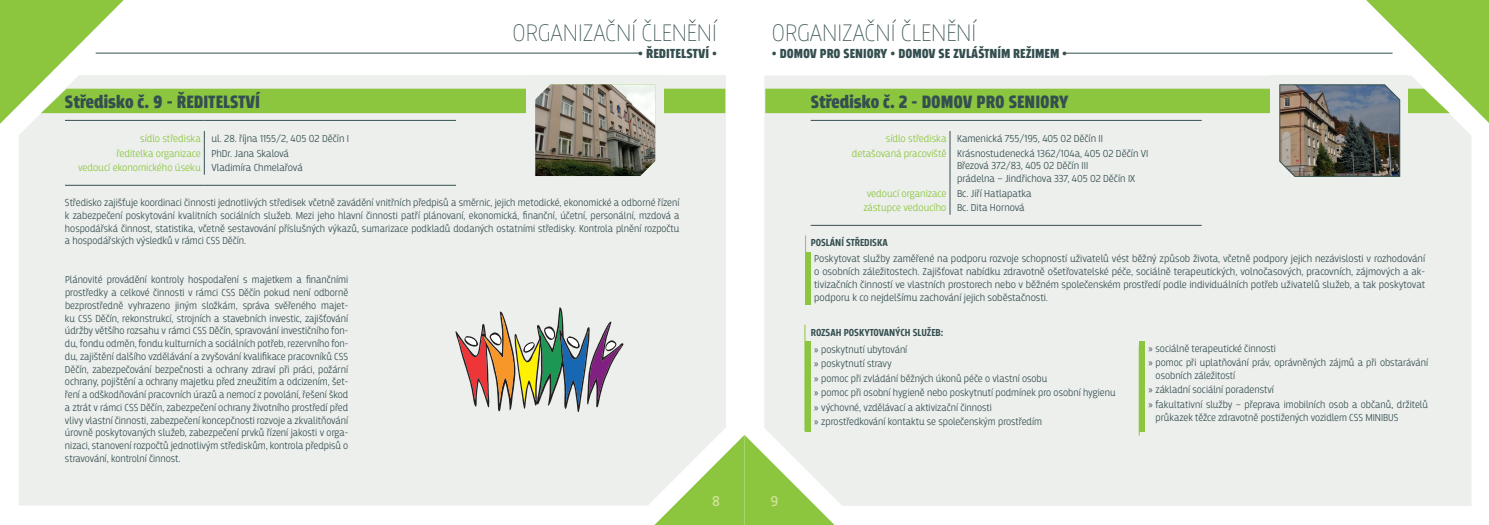
<style>
.page{position:relative;width:1489px;height:525px;background:#fff}
.page>*{position:absolute;margin:0;border:0;box-sizing:border-box;transform-origin:0 0}
.t1{font:100 25px "Breakers";color:#354f50}
.t2{font:900 18.75px "Breakers";color:#354f50}
.t3{font:15px "Breakers";color:#d0e39a}
.t4{font:900 13.75px "Breakers";color:#354f50}
.t5{font:300 10.62px/12.8px "Breakers";color:#354f50}
.t6{font:300 10.62px/14.5px "Breakers";color:#8bc63e}
.t7{font:700 10.62px/16.2px "Breakers";color:#354f50}
.s1{color:#8bc63e}
.s2{color:#354f50}
.s3{font-family:"Myriad Pro";font-weight:400}
.s4{font-weight:300}
</style>
<div class="page">
<div style="left:19px;top:176px;width:706px;height:329px;background:#edefed"></div>
<div style="left:764px;top:76px;width:707px;height:429px;background:#edefed"></div>
<hr style="left:810px;top:225px;width:139px;height:1px;background:#354f50">
<hr style="left:949px;top:225px;width:252px;height:1px;background:#354f50">
<hr style="left:949px;top:145px;width:1px;height:40px;background:#354f50">
<svg style="left:949px;top:185px;width:1px;height:29px"></svg>
<hr style="left:65px;top:185px;width:139px;height:1px;background:#354f50">
<hr style="left:204px;top:185px;width:252px;height:1px;background:#354f50">
<div style="left:804px;top:341px;width:6px;height:90px;background:#8bc63e"></div>
<div style="left:805px;top:252px;width:6px;height:52px;background:#8bc63e"></div>
<div style="left:1139px;top:341px;width:5px;height:90px;background:#8bc63e"></div>
<hr style="left:804px;top:324px;width:1px;height:107px;background:#8bc63e">
<hr style="left:805px;top:235px;width:1px;height:69px;background:#8bc63e">
<hr style="left:1138px;top:345px;width:1px;height:90px;background:#8bc63e">
<svg style="left:654px;top:434px;width:180px;height:90px"></svg>
<div style="left:1269px;top:75px;width:138px;height:110px;background:#edefed"></div>
<div style="left:525px;top:75px;width:138px;height:110px;background:#edefed"></div>
<svg style="left:765px;top:0;width:723px;height:176px"></svg>
<svg style="left:0;top:0;width:725px;height:176px"></svg>
<img style="left:535px;top:84px;width:120px;height:92px">
<svg style="left:455px;top:307px;width:168px;height:105px;background:#bcb5ab"></svg>
<h1 class="t1" style="left:512px;top:18px;width:206px">ORGANIZAČNÍ ČLENĚNÍ</h1>
<p class="t4" style="left:638px;top:45px;width:80px">• ŘEDITELSTVÍ •</p>
<h2 class="t2" style="left:65px;top:91px;width:197px">Středisko č. 9 - ŘEDITELSTVÍ</h2>
<p class="t5" style="left:140px;top:132px;width:210px"><span class="s1">sídlo střediska</span> ul. 28. října 1155/2, 405 02 Děčín I</p>
<p class="t6" style="left:116px;top:146px;width:174px">ředitelka organizace <span class="s2">PhDr. Jana Skalová</span></p>
<p class="t6" style="left:78px;top:160px;width:226px">vedoucí ekonomického úseku <span class="s2">Vladimíra Chmelařová</span></p>
<p class="t5" style="left:65px;top:196px;width:616px;text-align:justify">Středisko zajišťuje koordinaci činnosti jednotlivých středisek včetně zavádění vnitřních předpisů a směrnic, jejich metodické, ekonomické a odborné řízení k zabezpečení poskytování kvalitních sociálních služeb. Mezi jeho hlavní činnosti patří plánovaní, ekonomická, finanční, účetní, personální, mzdová a hospodářská činnost, statistika, včetně sestavování příslušných výkazů, sumarizace podkladů dodaných ostatními středisky. Kontrola plnění rozpočtu a hospodářských výsledků v rámci CSS Děčín.</p>
<p class="t5" style="left:65px;top:273px;width:285px;text-align:justify">Plánovité provádění kontroly hospodaření s majetkem a finančními prostředky a celkové činnosti v rámci CSS Děčín pokud není odborně bezprostředně vyhrazeno jiným složkám, správa svěřeného majet&shy;ku CSS Děčín, rekonstrukcí, strojních a stavebních investic, zajišťování údržby většího rozsahu v rámci CSS Děčín, spravování investičního fon&shy;du, fondu odměn, fondu kulturních a sociálních potřeb, rezervního fon&shy;du, zajištění dalšího vzdělávání a zvyšování kvalifikace pracovníků CSS Děčín, zabezpečování bezpečnosti a ochrany zdraví při práci, požární ochrany, pojištění a ochrany majetku před zneužitím a odcizením, šet&shy;ření a odškodňování pracovních úrazů a nemocí z povolání, řešení škod a ztrát v rámci CSS Děčín, zabezpečení ochrany životního prostředí před vlivy vlastní činnosti, zabezpečení koncepčnosti rozvoje a zkvalitňování úrovně poskytovaných služeb, zabezpečení prvků řízení jakosti v orga&shy;nizaci, stanovení rozpočtů jednotlivým střediskům, kontrola předpisů o stravování, kontrolní činnost.</p>
<h1 class="t1" style="left:772px;top:18px;width:206px">ORGANIZAČNÍ ČLENĚNÍ</h1>
<p class="t4" style="left:772px;top:45px;width:297px">• DOMOV PRO SENIORY • DOMOV SE ZVLÁŠTNÍM REŽIMEM •</p>
<h2 class="t2" style="left:810px;top:91px;width:259px">Středisko č. 2 - DOMOV PRO SENIORY</h2>
<p class="t5" style="left:851px;top:131px;width:298px;line-height:14.5px;text-indent:34px"><span class="s1">sídlo střediska</span> Kamenická 755/195, 405 02 Děčín II <span class="s1">detašovaná pracoviště</span> Krásnostudenecká 1362/104a, 405 02 Děčín VI</p>
<p class="t5" style="left:957px;top:159px;width:180px">Březová 372/83, 405 02 Děčín III<br>prádelna – Jindřichova 337, 405 02 Děčín IX</p>
<p class="t6" style="left:863px;top:186px;width:170px;text-indent:3px">vedoucí organizace <span class="s2">Bc. Jiří Hatlapatka </span>zástupce vedoucího <span class="s2">Bc. Dita Hornová</span></p>
<p class="t7" style="left:810px;top:235px;width:79px">POSLÁNÍ STŘEDISKA</p>
<p class="t5" style="left:814px;top:252px;width:612px;text-align:justify">Poskytovat služby zaměřené na podporu rozvoje schopností uživatelů vést běžný způsob života, včetně podpory jejich nezávislosti v rozhodování o osobních záležitostech. Zajišťovat nabídku zdravotně ošetřovatelské péče, sociálně terapeutických, volnočasových, pracovních, zájmových a ak&shy;tivizačních činností ve vlastních prostorech nebo v běžném společenském prostředí podle individuálních potřeb uživatelů služeb, a tak poskytovat podporu k co nejdelšímu zachování jejich soběstačnosti.</p>
<p class="t7" style="left:814px;top:325px;width:131px;text-indent:-4px">ROZSAH POSKYTOVANÝCH SLUŽEB: <span class="s3">»</span> <span class="s4">poskytnutí ubytování</span></p>
<p class="t5" style="left:814px;top:356px;width:303px;line-height:14.5px"><span class="s3">»</span> poskytnutí stravy<br><span class="s3">»</span> pomoc při zvládání běžných úkonů péče o vlastní osobu<br><span class="s3">»</span> pomoc při osobní hygieně nebo poskytnutí podmínek pro osobní hygienu <span class="s3">»</span> výchovné, vzdělávací a aktivizační činnosti<br><span class="s3">»</span> zprostředkování kontaktu se společenským prostředím</p>
<p class="t5" style="left:1148px;top:340px;width:281px;line-height:14.5px"><span class="s3">»</span> sociálně terapeutické činnosti<br><span class="s3">»</span> pomoc při uplatňování práv, oprávněných zájmů a při obstarávání</p>
<p class="t5" style="left:1148px;top:368px;width:281px;line-height:14.5px;text-indent:7px">osobních záležitostí<br><span class="s3">»</span> základní sociální poradenství<br><span class="s3">»</span> fakultativní služby – přeprava imobilních osob a občanů, držitelů</p>
<p class="t5" style="left:1155px;top:410px;width:244px">průkazek těžce zdravotně postižených vozidlem CSS MINIBUS</p>
<h3 class="t3" style="left:712px;top:491px;width:9px">8</h3>
<h3 class="t3" style="left:770px;top:491px;width:9px">9</h3>
</div>
